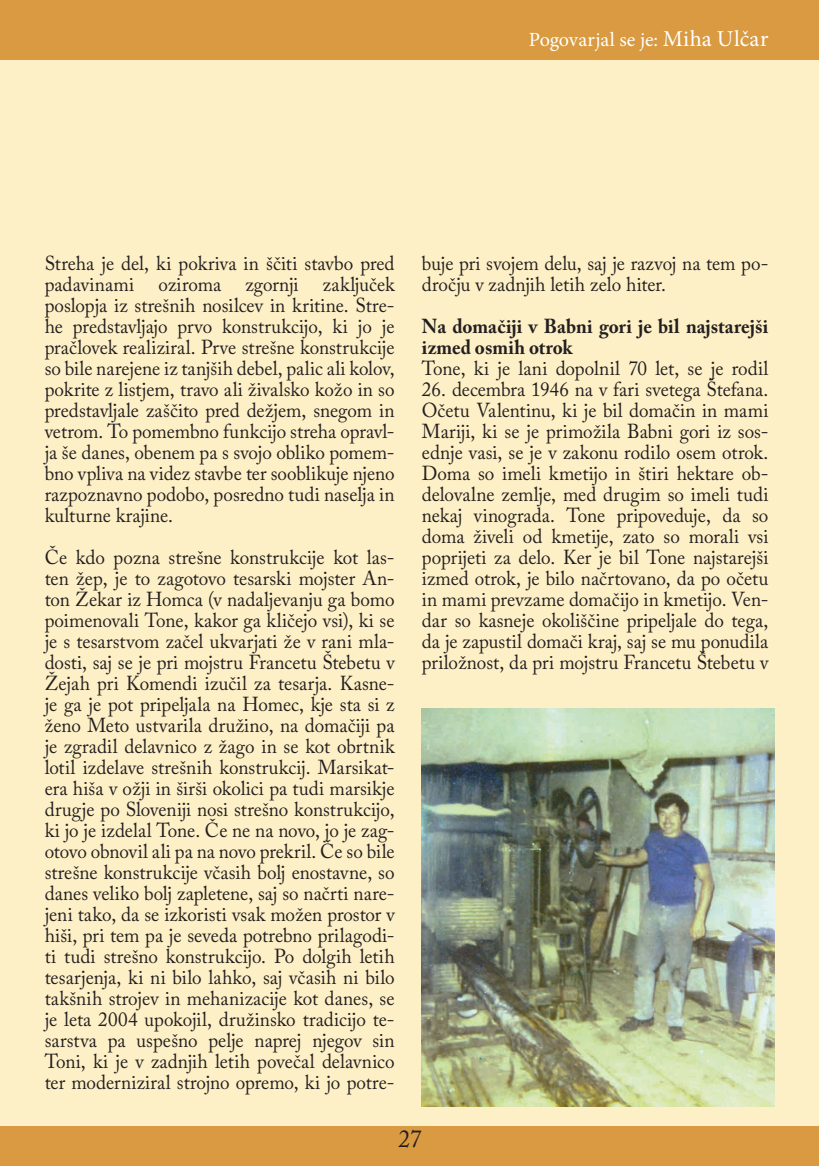
<style>
.page{position:relative;width:819px;height:1166px;background:#fff}
.page>*{position:absolute;margin:0;border:0;box-sizing:border-box;transform-origin:0 0}
.t1{font:24.5px "Adobe Caslon Pro";color:#231f20;scale:.95 1}
.t2{font:20.12px/21px "Adobe Caslon Pro";color:#231f20;text-align:justify;scale:.95 1}
.t3{font:700 20.12px/21px "Adobe Caslon Pro";letter-spacing:.005em;color:#231f20;scale:.95 1}
.t4{font:20.12px "Minion Pro";letter-spacing:-.005em;color:#fff}
.s1{font-size:22.75px}
</style>
<div class="page">
<div style="left:0;top:53px;width:819px;height:1092px;background:#fef0c6"></div>
<div style="left:0;top:1126px;width:819px;height:40px;background:#d99a41"></div>
<div style="left:0;top:0;width:819px;height:60px;background:#d99a41"></div>
<img style="left:422px;top:708px;width:352px;height:398px">
<p class="t4" style="left:529px;top:26px;width:241px">Pogovarjal se je: <span class="s1">Miha Ulčar</span></p>
<p class="t2" style="left:45px;top:253px;width:370px">Streha je del, ki pokriva in ščiti stavbo pred padavinami oziroma zgornji zaključek poslopja iz strešnih nosilcev in kritine. Stre&shy;he predstavljajo prvo konstrukcijo, ki jo je pračlovek realiziral. Prve strešne konstrukcije so bile narejene iz tanjših debel, palic ali kolov, pokrite z listjem, travo ali živalsko kožo in so predstavljale zaščito pred dežjem, snegom in vetrom. To pomembno funkcijo streha opravl&shy;ja še danes, obenem pa s svojo obliko pomem&shy;bno vpliva na videz stavbe ter sooblikuje njeno razpoznavno podobo, posredno tudi naselja in kulturne krajine.</p>
<p class="t2" style="left:45px;top:547px;width:370px">Če kdo pozna strešne konstrukcije kot las&shy;ten žep, je to zagotovo tesarski mojster An&shy;ton Žekar iz Homca (v nadaljevanju ga bomo poimenovali Tone, kakor ga kličejo vsi), ki se je s tesarstvom začel ukvarjati že v rani mla&shy;dosti, saj se je pri mojstru Francetu Štebetu v Žejah pri Komendi izučil za tesarja. Kasne&shy;je ga je pot pripeljala na Homec, kje sta si z ženo Meto ustvarila družino, na domačiji pa je zgradil delavnico z žago in se kot obrtnik lotil izdelave strešnih konstrukcij. Marsikat&shy;era hiša v ožji in širši okolici pa tudi marsikje drugje po Sloveniji nosi strešno konstrukcijo, ki jo je izdelal Tone. Če ne na novo, jo je zag&shy;otovo obnovil ali pa na novo prekril. Če so bile strešne konstrukcije včasih bolj enostavne, so danes veliko bolj zapletene, saj so načrti nare&shy;jeni tako, da se izkoristi vsak možen prostor v hiši, pri tem pa je seveda potrebno prilagodi&shy;ti tudi strešno konstrukcijo. Po dolgih letih tesarjenja, ki ni bilo lahko, saj včasih ni bilo takšnih strojev in mehanizacije kot danes, se je leta 2004 upokojil, družinsko tradicijo te&shy;sarstva pa uspešno pelje naprej njegov sin Toni, ki je v zadnjih letih povečal delavnico ter moderniziral strojno opremo, ki jo potre-</p>
<p class="t2" style="left:422px;top:253px;width:366px">buje pri svojem delu, saj je razvoj na tem po&shy;dročju v zadnjih letih zelo hiter.</p>
<p class="t3" style="left:422px;top:316px;width:366px">Na domačiji v Babni gori je bil najstarejši izmed osmih otrok</p>
<p class="t2" style="left:422px;top:358px;width:366px">Tone, ki je lani dopolnil 70 let, se je rodil</p>
<p class="t2" style="left:422px;top:379px;width:366px">26. decembra 1946 na v fari svetega Štefana.<br>Očetu Valentinu, ki je bil domačin in mami Mariji, ki se je primožila Babni gori iz sos&shy;ednje vasi, se je v zakonu rodilo osem otrok.<br>Doma so imeli kmetijo in štiri hektare ob&shy;delovalne zemlje, med drugim so imeli tudi nekaj vinograda. Tone pripoveduje, da so doma živeli od kmetije, zato so morali vsi poprijeti za delo. Ker je bil Tone najstarejši izmed otrok, je bilo načrtovano, da po očetu in mami prevzame domačijo in kmetijo. Ven&shy;dar so kasneje okoliščine pripeljale do tega, da je zapustil domači kraj, saj se mu ponudila priložnost, da pri mojstru Francetu Štebetu v</p>
<p class="t1" style="left:398px;top:1124px;width:26px">27</p>
</div>
